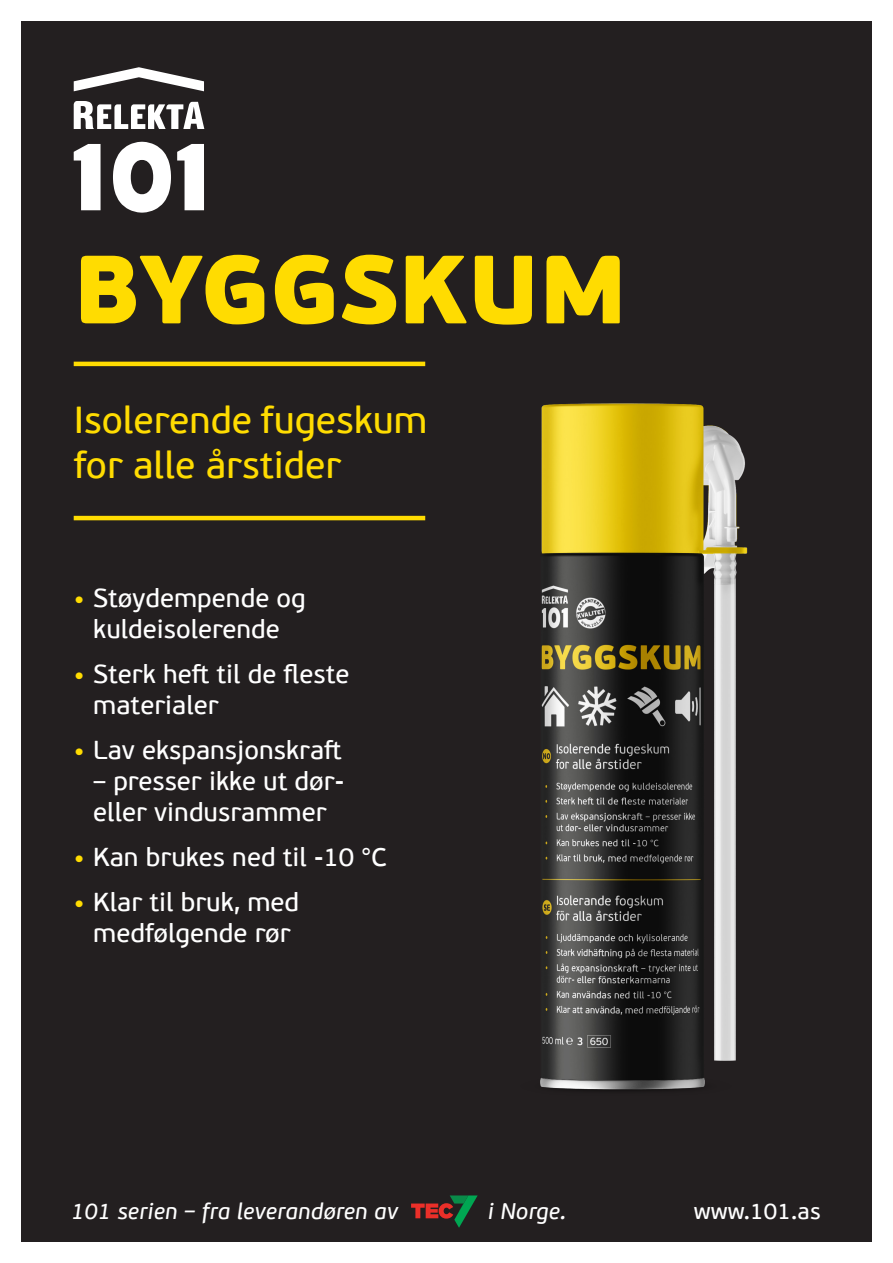
<style>
.page{position:relative;width:893px;height:1263px;background:#fff}
.page>*{position:absolute;margin:0;border:0;box-sizing:border-box;transform-origin:0 0}
.Produkttittel{font:900 96.6px "PF Beau Sans Pro";color:#ffdc01}
.Undertittel{font:37.5px/45px "PF Beau Sans Pro Bbook";color:#ffdc01}
.t1{font:25.95px/31px "PF Beau Sans Pro Bbook";color:#fff;text-align:center}
.t2{font:italic 22.5px "PF Beau Sans Pro Bbook";letter-spacing:.01em;color:#fff}
.t3{font:22.5px "PF Beau Sans Pro Bbook";letter-spacing:.01em;color:#fff}
.s1{font-family:"PF Beau Sans Pro";font-weight:900;font-size:22.5px;color:#ffdc01}
</style>
<div class="page">
<div style="left:21px;top:21px;width:851px;height:1221px;background:#231f20"></div>
<svg style="left:177px;top:144px;width:27px;height:66px"></svg>
<svg style="left:113px;top:142px;width:58px;height:71px"></svg>
<svg style="left:74px;top:144px;width:27px;height:66px"></svg>
<svg style="left:74px;top:67px;width:130px;height:24px"></svg>
<svg style="left:74px;top:101px;width:130px;height:28px"></svg>
<svg style="left:411px;top:1195px;width:67px;height:33px"></svg>
<hr style="left:74px;top:516px;width:351px;height:4px;background:#ffdc01">
<hr style="left:74px;top:362px;width:351px;height:4px;background:#ffdc01">
<img style="left:540px;top:403px;width:208px;height:688px">
<p class="Produkttittel" style="left:74px;top:227px;width:555px">BYGGSKUM</p>
<p class="Undertittel" style="left:74px;top:398px;width:355px">Isolerende fugeskum for alle årstider</p>
<p class="t1" style="left:74px;top:583px;width:233px"><span class="s1">•</span> Støydempende og kuldeisolerende</p>
<p class="t1" style="left:93px;top:659px;width:258px;text-align:left;text-indent:-20px"><span class="s1">•</span> Sterk heft til de fleste materialer</p>
<p class="t1" style="left:74px;top:735px;width:269px"><span class="s1">•</span> Lav ekspansjonskraft</p>
<p class="t1" style="left:93px;top:766px;width:252px;text-align:left">– presser ikke ut dør&shy;eller vindusrammer</p>
<p class="t1" style="left:74px;top:842px;width:315px"><span class="s1">•</span> Kan brukes ned til -10 °C</p>
<p class="t1" style="left:74px;top:887px;width:227px"><span class="s1">•</span> Klar til bruk, med medfølgende rør</p>
<p class="t2" style="left:71px;top:1198px;width:328px">101 serien – fra leverandøren av</p>
<p class="t2" style="left:488px;top:1198px;width:80px">i Norge.</p>
<p class="t3" style="left:694px;top:1198px;width:129px">www.101.as</p>
</div>
